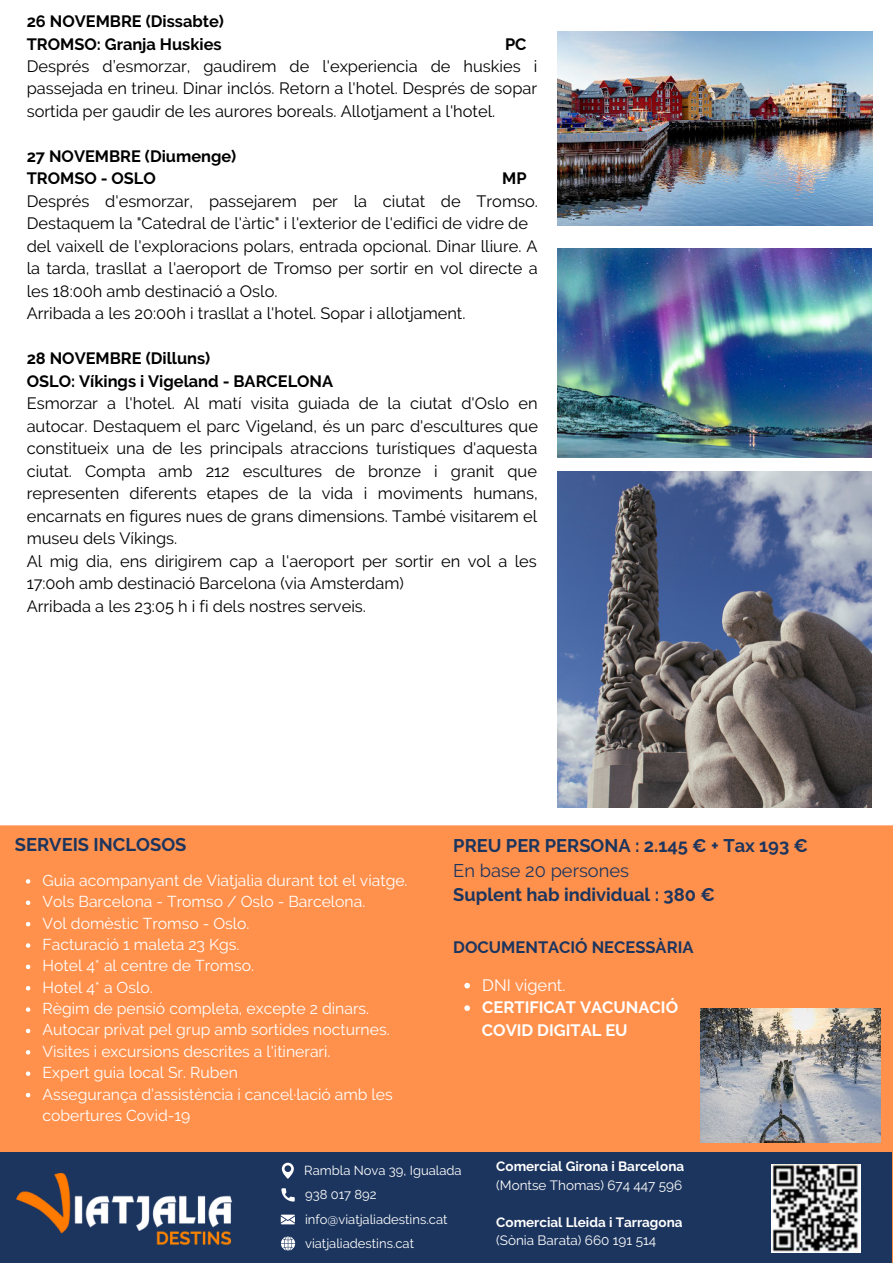
<style>
.page{position:relative;width:893px;height:1264px;background:#fff}
.page>*{position:absolute;margin:0;border:0;box-sizing:border-box;transform-origin:0 0}
.t1{font:700 18.3px "Raleway";color:#1c355e}
.t2{font:18.3px "Raleway";color:#1c355e}
.t3{font:700 16.5px/22.5px "Raleway";color:#fff}
.t4{font:700 16.5px "Raleway";color:#1c355e}
.t5{font:16.5px "Raleway";color:#fff}
.t6{font:16.35px/22.5px "Raleway";color:#000}
.t7{font:700 16.35px/22.5px "Raleway";color:#000}
.t8{font:15.75px/21.3px "Raleway";color:#fff}
.t9{font:700 13.5px "Raleway";color:#fff}
.t10{font:13.5px "Raleway";color:#fff}
.t11{font:13.05px/24.5px "Raleway";color:#fff}
</style>
<div class="page">
<img style="left:557px;top:32px;width:314px;height:193px">
<img style="left:557px;top:248px;width:314px;height:209px">
<img style="left:557px;top:471px;width:314px;height:336px">
<div style="left:0;top:825px;width:892px;height:437px;background:#ff914d"></div>
<svg style="left:26px;top:879px;width:4px;height:4px"></svg>
<svg style="left:26px;top:900px;width:4px;height:5px"></svg>
<svg style="left:26px;top:921px;width:4px;height:5px"></svg>
<svg style="left:26px;top:943px;width:4px;height:4px"></svg>
<svg style="left:26px;top:964px;width:4px;height:5px"></svg>
<svg style="left:26px;top:986px;width:4px;height:4px"></svg>
<svg style="left:26px;top:1007px;width:4px;height:4px"></svg>
<svg style="left:26px;top:1028px;width:4px;height:5px"></svg>
<svg style="left:26px;top:1050px;width:4px;height:4px"></svg>
<svg style="left:26px;top:1071px;width:4px;height:4px"></svg>
<svg style="left:26px;top:1092px;width:4px;height:5px"></svg>
<div style="left:0;top:1151px;width:891px;height:110px;background:#1c355e"></div>
<img style="left:16px;top:1172px;width:216px;height:73px">
<svg style="left:281px;top:1188px;width:14px;height:13px"></svg>
<svg style="left:282px;top:1162px;width:12px;height:16px"></svg>
<svg style="left:281px;top:1214px;width:14px;height:10px"></svg>
<svg style="left:281px;top:1236px;width:14px;height:14px"></svg>
<img style="left:771px;top:1164px;width:89px;height:87px">
<img style="left:700px;top:1008px;width:180px;height:134px">
<svg style="left:464px;top:982px;width:6px;height:6px"></svg>
<svg style="left:464px;top:1005px;width:6px;height:5px"></svg>
<p class="t7" style="left:27px;top:10px;width:199px">26 NOVEMBRE (Dissabte)<br>TROMSO: Granja Huskies</p>
<p class="t7" style="left:505px;top:33px;width:23px">PC</p>
<p class="t6" style="left:27px;top:55px;width:512px;text-align:justify">Després d’esmorzar, gaudirem de l'experiencia de huskies i passejada en trineu. Dinar inclós. Retorn a l'hotel. Després de sopar sortida per gaudir de les aurores boreals. Allotjament a l'hotel.</p>
<p class="t7" style="left:27px;top:145px;width:211px">27 NOVEMBRE (Diumenge)<br>TROMSO - OSLO</p>
<p class="t7" style="left:502px;top:167px;width:26px">MP</p>
<p class="t6" style="left:27px;top:190px;width:512px">Després d'esmorzar, passejarem per la ciutat de Tromso.<br>Destaquem la "Catedral de l'àrtic" i l'exterior de l'edifici de vidre de del vaixell de l'exploracions polars, entrada opcional. Dinar lliure. A la tarda, trasllat a l'aeroport de Tromso per sortir en vol directe a les 18:00h amb destinació a Oslo.<br>Arribada a les 20:00h i trasllat a l'hotel. Sopar i allotjament.</p>
<p class="t7" style="left:27px;top:347px;width:308px">28 NOVEMBRE (Dilluns)<br>OSLO: Víkings i Vigeland - BARCELONA</p>
<p class="t6" style="left:27px;top:392px;width:512px">Esmorzar a l'hotel. Al matí visita guiada de la ciutat d'Oslo en autocar. Destaquem el parc Vigeland, és un parc d'escultures que constitueix una de les principals atraccions turístiques d'aquesta ciutat. Compta amb 212 escultures de bronze i granit que representen diferents etapes de la vida i moviments humans, encarnats en figures nues de grans dimensions. També visitarem el museu dels Víkings.<br>Al mig dia, ens dirigirem cap a l'aeroport per sortir en vol a les 17:0oh amb destinació Barcelona (via Amsterdam)<br>Arribada a les 23:05 h i fi dels nostres serveis.</p>
<p class="t1" style="left:15px;top:834px;width:173px">SERVEIS INCLOSOS</p>
<p class="t8" style="left:42px;top:869px;width:366px">Guia acompanyant de Viatjalia durant tot el viatge.<br>Vols Barcelona - Tromso / Oslo - Barcelona.<br>Vol domèstic Tromso - Oslo.<br>Facturació 1 maleta 23 Kgs.<br>Hotel 4* al centre de Tromso.<br>Hotel 4* a Oslo.<br>Règim de pensió completa, excepte 2 dinars.<br>Autocar privat pel grup amb sortides nocturnes.<br>Visites i excursions descrites a l'itinerari.<br>Expert guia local Sr. Ruben<br>Assegurança d’assistència i cancel·lació amb les cobertures Covid-19</p>
<p class="t1" style="left:453px;top:835px;width:356px">PREU PER PERSONA : 2.145 € + Tax 193 €</p>
<p class="t2" style="left:453px;top:859px;width:177px">En base 20 persones</p>
<p class="t1" style="left:453px;top:884px;width:263px">Suplent hab individual : 380 €</p>
<p class="t4" style="left:453px;top:938px;width:242px">DOCUMENTACIÓ NECESSÀRIA</p>
<p class="t5" style="left:482px;top:975px;width:85px">DNI vigent.</p>
<p class="t3" style="left:482px;top:996px;width:198px">CERTIFICAT VACUNACIÓ<br>COVID DIGITAL EU</p>
<p class="t11" style="left:304px;top:1157px;width:159px">Rambla Nova 39, Igualada</p>
<p class="t11" style="left:305px;top:1182px;width:144px">938 017 892 info@viatjaliadestins.cat</p>
<p class="t11" style="left:305px;top:1231px;width:110px">viatjaliadestins.cat</p>
<p class="t9" style="left:496px;top:1158px;width:189px">Comercial Girona i Barcelona</p>
<p class="t10" style="left:496px;top:1177px;width:187px">(Montse Thomas) 674 447 596</p>
<p class="t9" style="left:496px;top:1214px;width:188px">Comercial Lleida i Tarragona</p>
<p class="t10" style="left:496px;top:1232px;width:161px">(Sònia Barata) 660 191 514</p>
</div>
